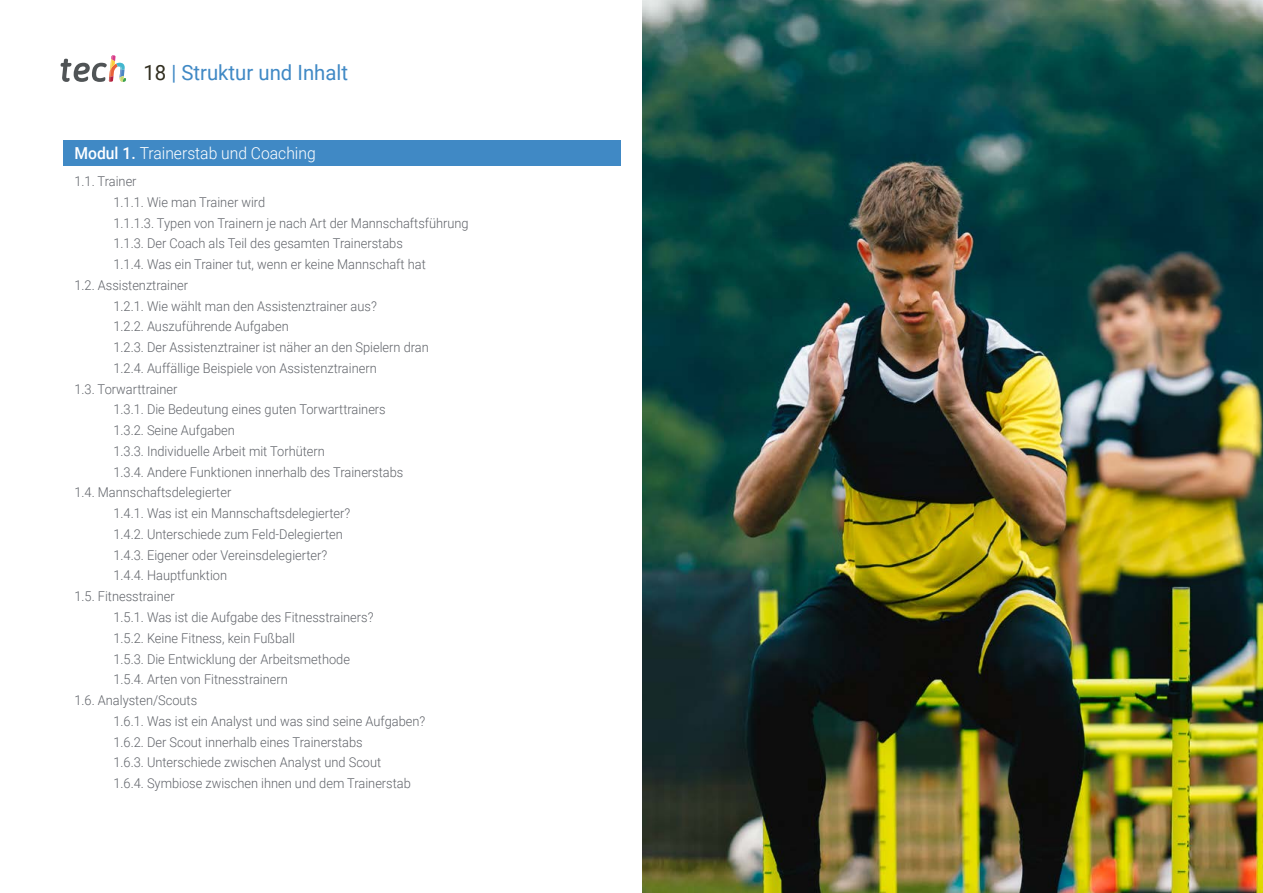
<style>
.page{position:relative;width:1263px;height:893px;background:#fff}
.page>*{position:absolute;margin:0;border:0;box-sizing:border-box;transform-origin:0 0}
.t1{font:21px "Roboto";color:#4089c5}
.t2{font:300 16.5px "Roboto";color:#fff;scale:.95 1}
.t3{font:300 13.5px "Roboto";color:#61646a;scale:.95 1}
.s1{color:#312e20}
.s2{font-weight:500}
</style>
<div class="page">
<svg style="left:61px;top:55px;width:65px;height:27px"></svg>
<div style="left:63px;top:140px;width:558px;height:25px;background:#4089c5"></div>
<img style="left:642px;top:0;width:621px;height:893px">
<h1 class="t1" style="left:144px;top:57px;width:206px"><span class="s1">18</span> | Struktur und Inhalt</h1>
<p class="t2" style="left:74px;top:142px;width:256px"><span class="s2">Modul 1.</span> Trainerstab und Coaching</p>
<p class="t3" style="left:74px;top:172px;width:67px">1.1. Trainer</p>
<p class="t3" style="left:113px;top:193px;width:161px">1.1.1. Wie man Trainer wird</p>
<p class="t3" style="left:113px;top:213px;width:375px">1.1.1.3. Typen von Trainern je nach Art der Mannschaftsführung</p>
<p class="t3" style="left:113px;top:234px;width:306px">1.1.3. Der Coach als Teil des gesamten Trainerstabs</p>
<p class="t3" style="left:113px;top:255px;width:330px">1.1.4. Was ein Trainer tut, wenn er keine Mannschaft hat</p>
<p class="t3" style="left:74px;top:276px;width:121px">1.2. Assistenztrainer</p>
<p class="t3" style="left:113px;top:296px;width:279px">1.2.1. Wie wählt man den Assistenztrainer aus?</p>
<p class="t3" style="left:113px;top:317px;width:186px">1.2.2. Auszuführende Aufgaben</p>
<p class="t3" style="left:113px;top:338px;width:333px">1.2.3. Der Assistenztrainer ist näher an den Spielern dran</p>
<p class="t3" style="left:113px;top:359px;width:279px">1.2.4. Auffällige Beispiele von Assistenztrainern</p>
<p class="t3" style="left:74px;top:379px;width:110px">1.3. Torwarttrainer</p>
<p class="t3" style="left:113px;top:400px;width:288px">1.3.1. Die Bedeutung eines guten Torwarttrainers</p>
<p class="t3" style="left:113px;top:421px;width:129px">1.3.2. Seine Aufgaben</p>
<p class="t3" style="left:113px;top:442px;width:224px">1.3.3. Individuelle Arbeit mit Torhütern</p>
<p class="t3" style="left:113px;top:462px;width:307px">1.3.4. Andere Funktionen innerhalb des Trainerstabs</p>
<p class="t3" style="left:74px;top:483px;width:167px">1.4. Mannschaftsdelegierter</p>
<p class="t3" style="left:113px;top:504px;width:251px">1.4.1. Was ist ein Mannschaftsdelegierter?</p>
<p class="t3" style="left:113px;top:525px;width:243px">1.4.2. Unterschiede zum Feld-Delegierten</p>
<p class="t3" style="left:113px;top:545px;width:227px">1.4.3. Eigener oder Vereinsdelegierter?</p>
<p class="t3" style="left:113px;top:566px;width:121px">1.4.4. Hauptfunktion</p>
<p class="t3" style="left:74px;top:587px;width:107px">1.5. Fitnesstrainer</p>
<p class="t3" style="left:113px;top:608px;width:275px">1.5.1. Was ist die Aufgabe des Fitnesstrainers?</p>
<p class="t3" style="left:113px;top:628px;width:192px">1.5.2. Keine Fitness, kein Fußball</p>
<p class="t3" style="left:113px;top:649px;width:250px">1.5.3. Die Entwicklung der Arbeitsmethode</p>
<p class="t3" style="left:113px;top:670px;width:185px">1.5.4. Arten von Fitnesstrainern</p>
<p class="t3" style="left:74px;top:691px;width:131px">1.6. Analysten/Scouts</p>
<p class="t3" style="left:113px;top:711px;width:330px">1.6.1. Was ist ein Analyst und was sind seine Aufgaben?</p>
<p class="t3" style="left:113px;top:732px;width:264px">1.6.2. Der Scout innerhalb eines Trainerstabs</p>
<p class="t3" style="left:113px;top:753px;width:283px">1.6.3. Unterschiede zwischen Analyst und Scout</p>
<p class="t3" style="left:113px;top:774px;width:315px">1.6.4. Symbiose zwischen ihnen und dem Trainerstab</p>
</div>
